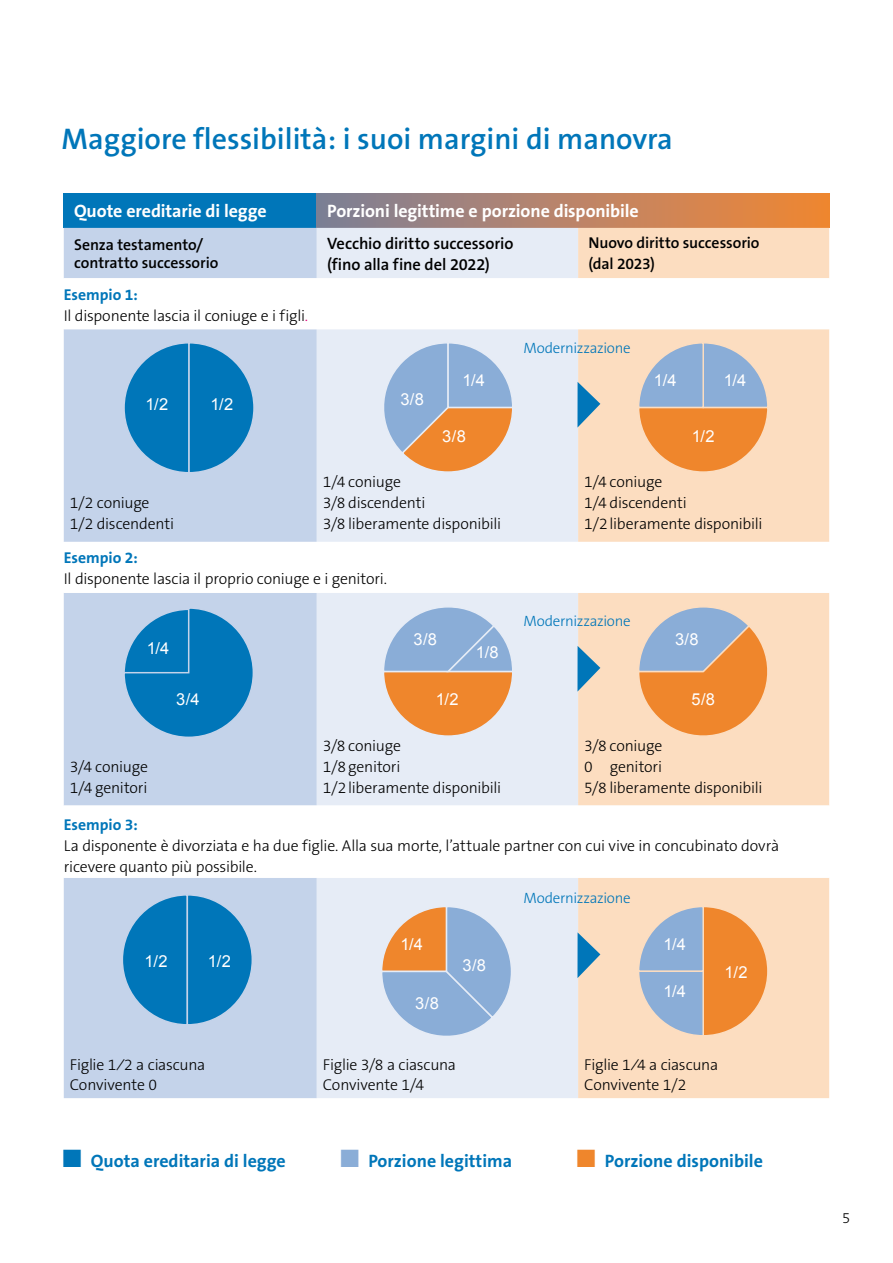
<style>
.page{position:relative;width:893px;height:1263px;background:#fff}
.page>*{position:absolute;margin:0;border:0;box-sizing:border-box;transform-origin:0 0}
.t1{font:600 30px "The Sans B6";color:#0076b9}
.t2{font:700 18px "The Sans B7";letter-spacing:-.005em;color:#fff}
.t3{font:700 18px "The Sans B7";color:#0076b9}
.t4{font:16.5px "Arial";color:#fff}
.t5{font:600 16.5px/21px "The Sans B6";letter-spacing:-.01em;color:#000}
.t6{font:300 15.75px/21px "The Sans B3";letter-spacing:-.015em;color:#000}
.t7{font:600 15.75px/18px "The Sans B6";letter-spacing:-.005em;color:#000}
.t8{font:700 15.75px "The Sans B7";color:#0076b9}
.t9{font:300 15px "The Sans B3";letter-spacing:-.015em;color:#0076b9}
.t10{font:300 15px "The Sans B3";color:#000}
.s1{color:#e2007a}
</style>
<div class="page">
<div style="left:64px;top:194px;width:253px;height:34px;background:#0076b9"></div>
<div style="left:317px;top:194px;width:512px;height:34px;background:linear-gradient(to right,#7f8099,#f38734)"></div>
<div style="left:64px;top:228px;width:253px;height:870px;background:#c4d3ea"></div>
<div style="left:317px;top:228px;width:261px;height:870px;background:#e6ecf6"></div>
<div style="left:578px;top:228px;width:251px;height:870px;background:#fcddc0"></div>
<svg style="left:64px;top:278px;width:765px;height:600px"></svg>
<svg style="left:123px;top:341px;width:132px;height:133px;background:#338ec5"></svg>
<svg style="left:377px;top:341px;width:137px;height:133px;background:#c1b6b4"></svg>
<svg style="left:637px;top:341px;width:132px;height:133px;background:#ceac93"></svg>
<svg style="left:577px;top:382px;width:23px;height:46px"></svg>
<svg style="left:577px;top:646px;width:23px;height:46px"></svg>
<svg style="left:577px;top:932px;width:23px;height:46px"></svg>
<svg style="left:123px;top:606px;width:132px;height:133px;background:#3690c6"></svg>
<svg style="left:382px;top:605px;width:132px;height:133px;background:#c8b0a2"></svg>
<svg style="left:637px;top:605px;width:137px;height:139px;background:#daad88"></svg>
<svg style="left:121px;top:893px;width:133px;height:133px;background:#3790c6"></svg>
<svg style="left:380px;top:905px;width:133px;height:138px;background:#b7b9c3"></svg>
<svg style="left:637px;top:905px;width:132px;height:132px;background:#cdab92"></svg>
<h1 class="t1" style="left:62px;top:124px;width:613px">Maggiore flessibilità: i suoi margini di manovra</h1>
<p class="t2" style="left:74px;top:202px;width:194px">Quote ereditarie di legge</p>
<p class="t2" style="left:327px;top:202px;width:313px">Porzioni legittime e porzione disponibile</p>
<p class="t7" style="left:74px;top:236px;width:146px">Senza testamento/ contratto successorio</p>
<p class="t5" style="left:327px;top:233px;width:188px">Vecchio diritto successorio (fino alla fine del 2022)</p>
<p class="t7" style="left:588px;top:233px;width:173px;line-height:21px">Nuovo diritto successorio (dal 2023)</p>
<p class="t8" style="left:64px;top:286px;width:76px">Esempio 1:</p>
<p class="t6" style="left:64px;top:306px;width:246px">Il disponente lascia il coniuge e i figli<span class="s1">.</span></p>
<p class="t9" style="left:523px;top:340px;width:109px">Modernizzazione</p>
<p class="t4" style="left:145px;top:393px;width:24px">1/2</p>
<p class="t6" style="left:70px;top:493px;width:106px">1/2 coniuge<br>1/2 discendenti</p>
<p class="t4" style="left:210px;top:393px;width:24px">1/2</p>
<p class="t4" style="left:400px;top:388px;width:25px">3/8</p>
<p class="t4" style="left:462px;top:369px;width:24px">1/4</p>
<p class="t4" style="left:654px;top:369px;width:24px">1/4</p>
<p class="t4" style="left:724px;top:369px;width:24px">1/4</p>
<p class="t4" style="left:442px;top:425px;width:25px">3/8</p>
<p class="t4" style="left:692px;top:425px;width:24px">1/2</p>
<p class="t6" style="left:323px;top:472px;width:180px">1/4 coniuge<br>3/8 discendenti<br>3/8 liberamente disponibili</p>
<p class="t6" style="left:584px;top:472px;width:180px">1/4 coniuge<br>1/4 discendenti<br>1/2liberamente disponibili</p>
<p class="t8" style="left:64px;top:550px;width:76px">Esempio 2:</p>
<p class="t6" style="left:64px;top:569px;width:325px">Il disponente lascia il proprio coniuge e i genitori.</p>
<p class="t9" style="left:523px;top:613px;width:109px">Modernizzazione</p>
<p class="t4" style="left:413px;top:628px;width:25px">3/8</p>
<p class="t4" style="left:675px;top:628px;width:25px">3/8</p>
<p class="t4" style="left:147px;top:637px;width:24px">1/4</p>
<p class="t4" style="left:476px;top:642px;width:24px">1/8</p>
<p class="t4" style="left:436px;top:688px;width:24px">1/2</p>
<p class="t4" style="left:691px;top:688px;width:25px">5/8</p>
<p class="t4" style="left:176px;top:688px;width:25px">3/4</p>
<p class="t6" style="left:70px;top:757px;width:80px">3/4 coniuge<br>1/4 genitori</p>
<p class="t6" style="left:323px;top:736px;width:180px">3/8 coniuge<br>1/8genitori<br>1/2liberamente disponibili</p>
<p class="t6" style="left:584px;top:736px;width:180px">3/8 coniuge<br>0 genitori<br>5/8 liberamente disponibili</p>
<p class="t8" style="left:64px;top:816px;width:75px">Esempio 3:</p>
<p class="t6" style="left:64px;top:836px;width:717px">La disponente è divorziata e ha due figlie. Alla sua morte, l’attuale partner con cui vive in concubinato dovrà ricevere quanto più possibile.</p>
<p class="t4" style="left:145px;top:950px;width:24px">1/2</p>
<p class="t4" style="left:208px;top:950px;width:24px">1/2</p>
<p class="t9" style="left:523px;top:891px;width:109px">Modernizzazione</p>
<p class="t4" style="left:400px;top:934px;width:24px">1/4</p>
<p class="t4" style="left:663px;top:934px;width:24px">1/4</p>
<p class="t4" style="left:663px;top:980px;width:24px">1/4</p>
<p class="t4" style="left:462px;top:955px;width:25px">3/8</p>
<p class="t4" style="left:415px;top:992px;width:25px">3/8</p>
<p class="t4" style="left:725px;top:961px;width:24px">1/2</p>
<p class="t6" style="left:70px;top:1056px;width:137px;line-height:19.5px">Figlie 1⁄2 a ciascuna<br>Convivente 0</p>
<p class="t6" style="left:323px;top:1056px;width:135px;line-height:19.5px">Figlie 3/8 a ciascuna<br>Convivente 1/4</p>
<p class="t6" style="left:584px;top:1056px;width:136px;line-height:19.5px">Figlie 1⁄4 a ciascuna<br>Convivente 1/2</p>
<p class="t3" style="left:91px;top:1151px;width:196px">Quota ereditaria di legge</p>
<p class="t3" style="left:368px;top:1151px;width:145px">Porzione legittima</p>
<p class="t3" style="left:605px;top:1151px;width:160px">Porzione disponibile</p>
<p class="t10" style="left:842px;top:1210px;width:10px">5</p>
</div>
